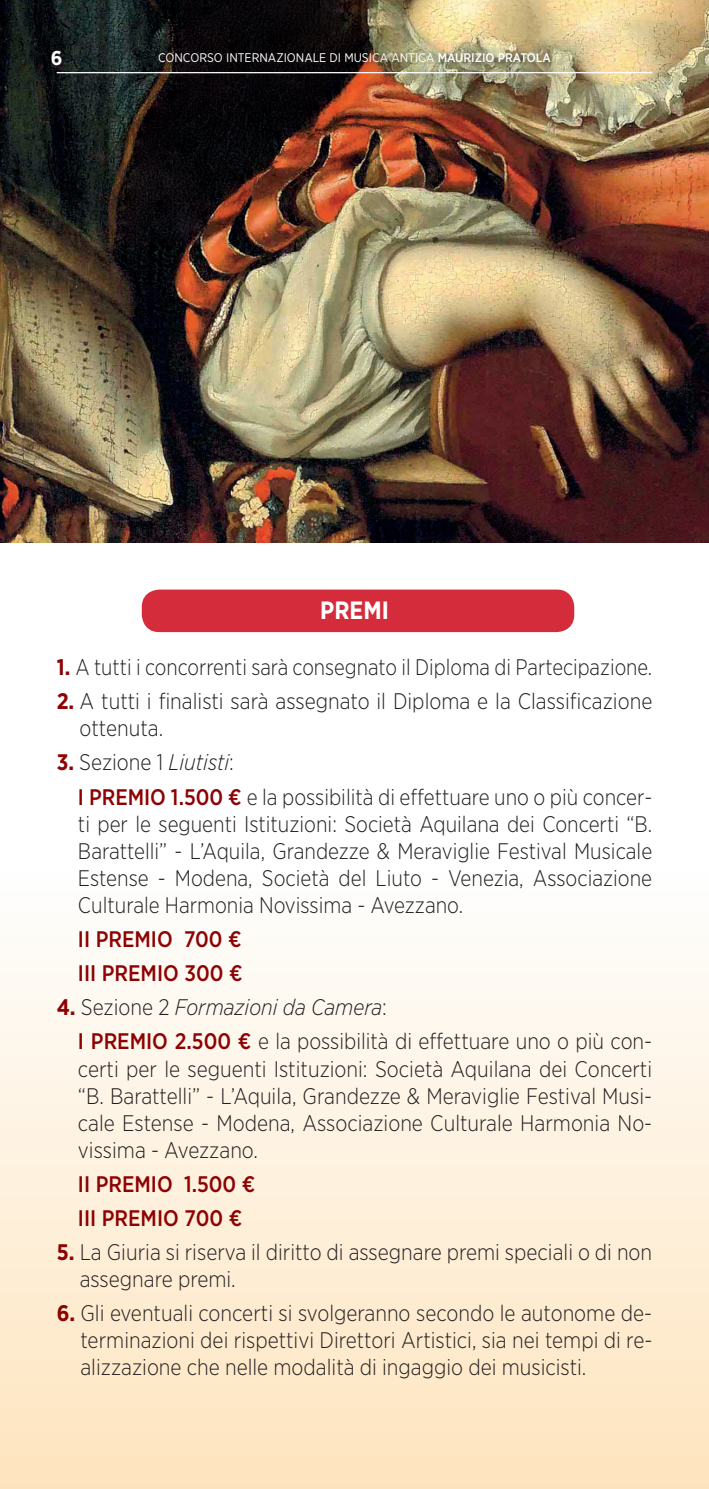
<style>
.page{position:relative;width:709px;height:1489px;background:#fff}
.page>*{position:absolute;margin:0;border:0;box-sizing:border-box;transform-origin:0 0}
.t1{font:700 25px "Gotham Narrow";color:#fff}
.t2{font:300 22.5px/27px "Gotham Narrow";color:#231f20}
.t3{font:300 22.5px/27px "Gotham Narrow";color:#231f20;text-align:justify;scale:.96 1}
.t4{font:300 22.5px "Gotham Narrow";color:#231f20;scale:.94 1}
.t5{font:500 22.5px/34.2px "Gotham Narrow";color:#8d0203}
.t6{font:700 20px "Gotham Narrow";color:#fff}
.t7{font:12.5px "Gotham Narrow";color:#fff}
.t8{font:500 12.5px "Gotham Narrow";color:#fff}
.s1{font-weight:700;color:#8d0203}
.s2{font-style:italic}
.s3{font-weight:500;color:#8d0203}
</style>
<div class="page">
<div style="left:0;top:870px;width:709px;height:618px;background:linear-gradient(to bottom,#fefefe,#fee4be)"></div>
<img style="left:0;top:0;width:709px;height:542px">
<div style="left:142px;top:589px;width:432px;height:43px;background:#d42c3a;border-radius:17px"></div>
<hr style="left:57px;top:72px;width:595px;height:1px;background:#fff">
<div style="left:158px;top:52px;width:397px;height:15px;background:#231f20;opacity:.4"></div>
<div style="left:51px;top:50px;width:17px;height:21px;background:#231f20;opacity:.4"></div>
<p class="t6" style="left:51px;top:45px;width:13px">6</p>
<p class="t7" style="left:158px;top:50px;width:212px">CONCORSO INTERNAZIONALE DI MUSICA</p>
<p class="t7" style="left:391px;top:50px;width:31px">ANTICA</p>
<p class="t8" style="left:437px;top:49px;width:115px">MAURIZIO PRATOLA</p>
<p class="t1" style="left:320px;top:594px;width:28px">PREMI</p>
<p class="t4" style="left:57px;top:653px;width:635px"><span class="s1">1.</span> A tutti i concorrenti sarà consegnato il Diploma di Partecipazione.</p>
<p class="t2" style="left:80px;top:687px;width:574px;text-indent:-23px"><span class="s1">2.</span> A tutti i finalisti sarà assegnato il Diploma e la Classificazione ottenuta.</p>
<p class="t2" style="left:78px;top:744px;width:576px;line-height:34.2px;text-indent:-21px"><span class="s1">3.</span> Sezione 1 <span class="s2">Liutisti</span>:<br><span class="s3">I PREMIO 1.500 €</span> e la possibilità di effettuare uno o più concer-</p>
<p class="t3" style="left:78px;top:809px;width:599px">ti per le seguenti Istituzioni: Società Aquilana dei Concerti “B.<br>Barattelli” - L’Aquila, Grandezze &amp; Meraviglie Festival Musicale Estense - Modena, Società del Liuto - Venezia, Associazione Culturale Harmonia Novissima - Avezzano.</p>
<p class="t5" style="left:78px;top:921px;width:166px">II PREMIO 700 €<br>III PREMIO 300 €</p>
<p class="t2" style="left:78px;top:989px;width:575px;line-height:34.2px;text-indent:-21px"><span class="s1">4.</span> Sezione 2 <span class="s2">Formazioni da Camera</span>:<br><span class="s3">I PREMIO 2.500 €</span> e la possibilità di effettuare uno o più con-</p>
<p class="t2" style="left:78px;top:1054px;width:576px;text-align:justify">certi per le seguenti Istituzioni: Società Aquilana dei Concerti “B. Barattelli” - L’Aquila, Grandezze &amp; Meraviglie Festival Musi&shy;cale Estense - Modena, Associazione Culturale Harmonia No&shy;vissima - Avezzano.</p>
<p class="t5" style="left:78px;top:1166px;width:179px">II PREMIO 1.500 €<br>III PREMIO 700 €</p>
<p class="t2" style="left:80px;top:1238px;width:574px;text-indent:-23px"><span class="s1">5.</span> La Giuria si riserva il diritto di assegnare premi speciali o di non assegnare premi.</p>
<p class="t2" style="left:80px;top:1299px;width:573px;text-align:justify;text-indent:-24px"><span class="s1">6.</span> Gli eventuali concerti si svolgeranno secondo le autonome de&shy;terminazioni dei rispettivi Direttori Artistici, sia nei tempi di re&shy;alizzazione che nelle modalità di ingaggio dei musicisti.</p>
</div>
